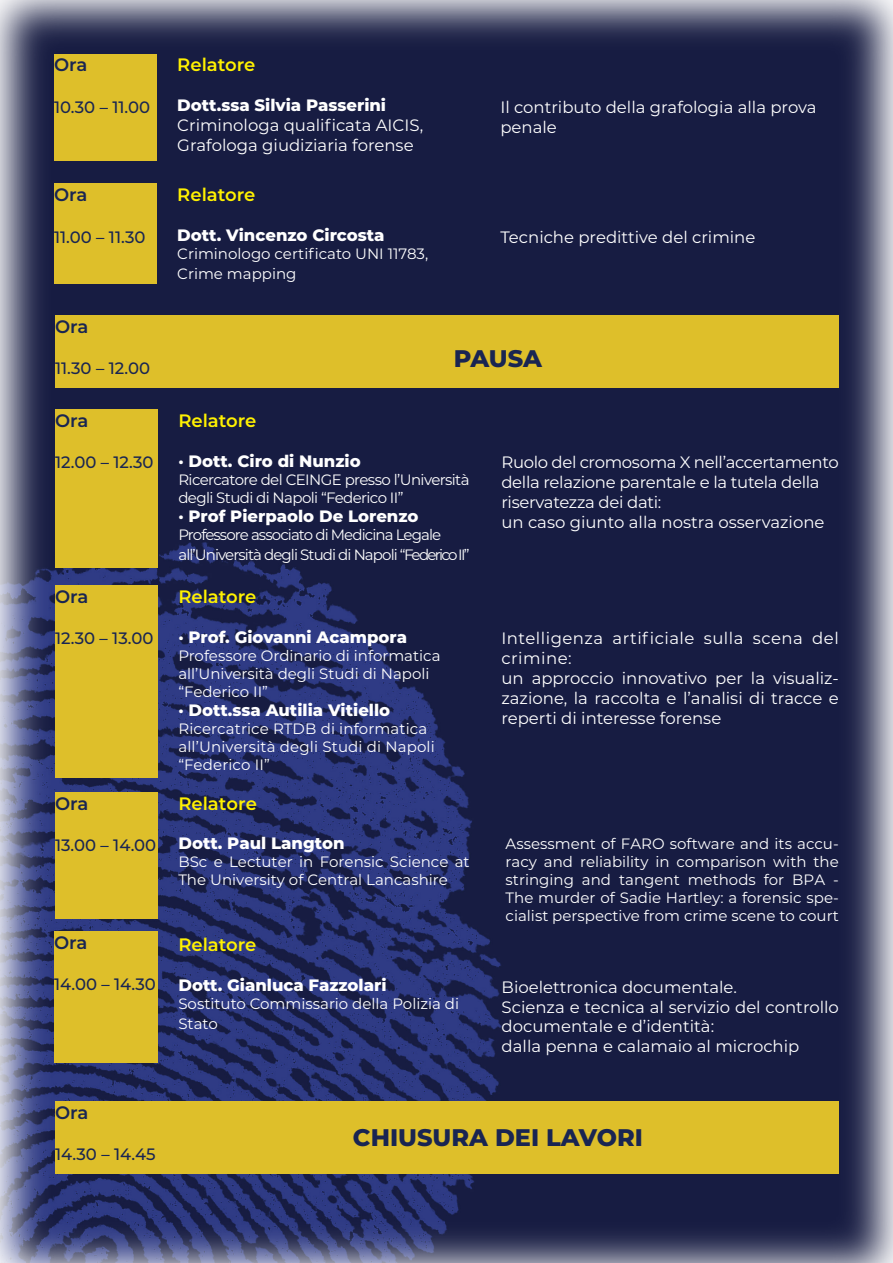
<style>
.page{position:relative;width:893px;height:1263px;background:#fff}
.page>*{position:absolute;margin:0;border:0;box-sizing:border-box;transform-origin:0 0}
.organizzazione_tempo{font:800 24px "Montserrat";color:#192552}
.corpo{font:600 18px "Montserrat";color:#fff101}
.t1{font:600 18px "Montserrat";letter-spacing:-.005em;color:#192552}
.corpo-2{font:16.5px/19.8px "Montserrat";color:#fff}
.corpo-3{font:800 16.5px "Montserrat";color:#fff}
.corpo-4{font:16.5px/19.8px "Montserrat";letter-spacing:-.02em;color:#fff}
.t2{font:500 16.5px "Montserrat";color:#192552}
.corpo-5{font:16.5px/19.8px "Montserrat";letter-spacing:.03em;color:#fff}
.corpo-6{font:15px/18px "Montserrat";color:#fff}
.corpo-7{font:15px/19.8px "Montserrat";letter-spacing:-.06em;color:#fff}
.corpo-8{font:15px/18px "Montserrat";letter-spacing:-.04em;color:#fff}
</style>
<div class="page">
<img style="left:0;top:0;width:893px;height:1263px">
<div style="left:55px;top:792px;width:102px;height:126px;background:#debf2a"></div>
<div style="left:55px;top:585px;width:102px;height:193px;background:#debf2a"></div>
<div style="left:55px;top:410px;width:102px;height:158px;background:#debf2a"></div>
<div style="left:157px;top:315px;width:682px;height:72px;background:#debf2a"></div>
<div style="left:55px;top:315px;width:102px;height:72px;background:#debf2a"></div>
<div style="left:157px;top:1101px;width:682px;height:72px;background:#debf2a"></div>
<div style="left:55px;top:1101px;width:102px;height:72px;background:#debf2a"></div>
<div style="left:54px;top:54px;width:102px;height:106px;background:#debf2a"></div>
<div style="left:54px;top:184px;width:102px;height:100px;background:#debf2a"></div>
<div style="left:54px;top:931px;width:103px;height:131px;background:#debf2a"></div>
<p class="t1" style="left:54px;top:52px;width:35px">Ora</p>
<p class="t2" style="left:54px;top:95px;width:98px">10.30 – 11.00</p>
<p class="t1" style="left:54px;top:182px;width:35px">Ora</p>
<p class="t2" style="left:54px;top:225px;width:93px">11.00 – 11.30</p>
<p class="t1" style="left:55px;top:314px;width:35px">Ora</p>
<p class="t2" style="left:55px;top:357px;width:96px">11.30 – 12.00</p>
<p class="t1" style="left:55px;top:408px;width:35px">Ora</p>
<p class="t2" style="left:55px;top:451px;width:100px">12.00 – 12.30</p>
<p class="t1" style="left:55px;top:584px;width:35px">Ora</p>
<p class="t2" style="left:55px;top:627px;width:100px">12.30 – 13.00</p>
<p class="t1" style="left:55px;top:790px;width:35px">Ora</p>
<p class="t2" style="left:55px;top:833px;width:103px">13.00 – 14.00</p>
<p class="t1" style="left:54px;top:929px;width:35px">Ora</p>
<p class="t2" style="left:54px;top:973px;width:103px">14.00 – 14.30</p>
<p class="t1" style="left:55px;top:1099px;width:35px">Ora</p>
<p class="t2" style="left:55px;top:1142px;width:102px">14.30 – 14.45</p>
<p class="corpo" style="left:177px;top:52px;width:79px">Relatore</p>
<p class="corpo-3" style="left:177px;top:93px;width:210px">Dott.ssa Silvia Passerini</p>
<p class="corpo-2" style="left:177px;top:114px;width:248px">Criminologa qualificata AICIS,</p>
<p class="corpo-2" style="left:177px;top:134px;width:238px">Grafologa giudiziaria forense</p>
<p class="corpo" style="left:177px;top:182px;width:79px">Relatore</p>
<p class="corpo-3" style="left:177px;top:223px;width:209px">Dott. Vincenzo Circosta</p>
<p class="corpo-6" style="left:177px;top:244px;width:252px">Criminologo certificato UNI 11783,</p>
<p class="corpo-6" style="left:177px;top:264px;width:121px">Crime mapping</p>
<p class="corpo-2" style="left:500px;top:96px;width:318px">Il contributo della grafologia alla prova</p>
<p class="corpo-2" style="left:500px;top:116px;width:58px">penale</p>
<p class="corpo-2" style="left:500px;top:226px;width:257px">Tecniche predittive del crimine</p>
<p class="organizzazione_tempo" style="left:454px;top:341px;width:90px">PAUSA</p>
<p class="corpo" style="left:178px;top:408px;width:79px">Relatore</p>
<p class="corpo-3" style="left:178px;top:449px;width:184px">· Dott. Ciro di Nunzio</p>
<p class="corpo-8" style="left:178px;top:470px;width:293px">Ricercatore del CEINGE presso l’Università degli Studi di Napoli “Federico II”</p>
<p class="corpo-3" style="left:178px;top:504px;width:242px">· Prof Pierpaolo De Lorenzo</p>
<p class="corpo-7" style="left:178px;top:525px;width:293px">Professore associato di Medicina Legale all’Università degli Studi di Napoli “Federico II”</p>
<p class="corpo" style="left:178px;top:584px;width:79px">Relatore</p>
<p class="corpo-3" style="left:178px;top:624px;width:230px">· Prof. Giovanni Acampora</p>
<p class="corpo-6" style="left:178px;top:646px;width:264px">Professore Ordinario di informatica all’Università degli Studi di Napoli</p>
<p class="corpo-6" style="left:178px;top:682px;width:91px">“Federico II”</p>
<p class="corpo-3" style="left:178px;top:698px;width:213px">· Dott.ssa Autilia Vitiello</p>
<p class="corpo-6" style="left:178px;top:719px;width:251px">Ricercatrice RTDB di informatica</p>
<p class="corpo-6" style="left:178px;top:737px;width:258px">all’Università degli Studi di Napoli “Federico II”</p>
<p class="corpo" style="left:178px;top:790px;width:80px">Relatore</p>
<p class="corpo-3" style="left:178px;top:831px;width:168px">Dott. Paul Langton</p>
<p class="corpo-6" style="left:178px;top:852px;width:293px">BSc e Lectuter in Forensic Science at<br>The University of Central Lancashire</p>
<p class="corpo" style="left:178px;top:932px;width:79px">Relatore</p>
<p class="corpo-3" style="left:178px;top:973px;width:210px">Dott. Gianluca Fazzolari</p>
<p class="corpo-6" style="left:178px;top:993px;width:282px;line-height:19.8px">Sostituto Commissario della Polizia di<br>Stato</p>
<p class="corpo-4" style="left:501px;top:452px;width:339px">Ruolo del cromosoma X nell’accertamento della relazione parentale e la tutela della</p>
<p class="corpo-4" style="left:501px;top:492px;width:161px">riservatezza dei dati:</p>
<p class="corpo-2" style="left:501px;top:511px;width:325px">un caso giunto alla nostra osservazione</p>
<p class="corpo-5" style="left:501px;top:628px;width:339px">Intelligenza artificiale sulla scena del crimine:</p>
<p class="corpo-2" style="left:501px;top:667px;width:339px;text-align:justify">un approccio innovativo per la visualiz&shy;zazione, la raccolta e l’analisi di tracce e reperti di interesse forense</p>
<p class="corpo-6" style="left:506px;top:834px;width:335px;text-align:justify">Assessment of FARO software and its accu&shy;racy and reliability in comparison with the stringing and tangent methods for BPA - The murder of Sadie Hartley: a forensic spe&shy;cialist perspective from crime scene to court</p>
<p class="corpo-2" style="left:502px;top:976px;width:237px">Bioelettronica documentale.</p>
<p class="corpo-2" style="left:502px;top:996px;width:339px">Scienza e tecnica al servizio del controllo documentale e d’identità:</p>
<p class="corpo-2" style="left:502px;top:1036px;width:299px">dalla penna e calamaio al microchip</p>
<p class="organizzazione_tempo" style="left:353px;top:1120px;width:291px">CHIUSURA DEI LAVORI</p>
</div>
